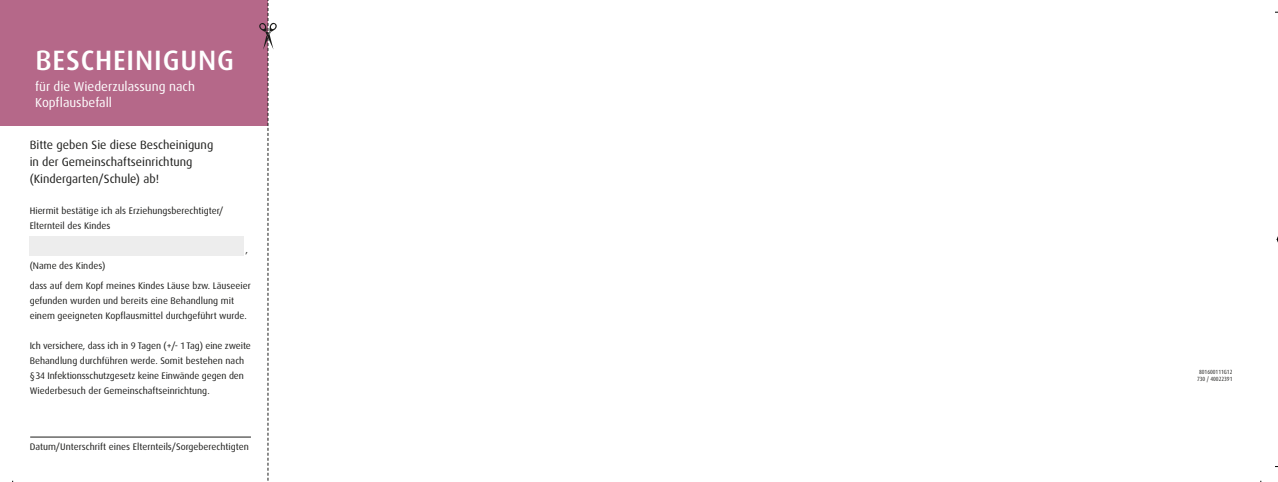
<style>
.page{position:relative;width:1278px;height:482px;background:#fff}
.page>*{position:absolute;margin:0;border:0;box-sizing:border-box;transform-origin:0 0}
.t1{font:500 28px "Dax OT";letter-spacing:.03em;color:#fff}
.t2{font:13px/15.6px "Dax OT";color:#fff}
.t3{font:12px/17px "Dax OT";color:#1d1d1b}
.t4{font:10px "Dax OT";color:#1d1d1b}
.t5{font:9.5px/15px "Dax OT";color:#1d1d1b}
.t6{font:condensed 6px/6.8px "Dax OT";color:#1d1d1b;text-align:center}
</style>
<div class="page">
<div style="left:0;top:0;width:268px;height:126px;background:#b56889"></div>
<div style="left:30px;top:236px;width:214px;height:20px;background:#ededed"></div>
<hr style="left:30px;top:436px;width:221px;height:1px;background:#1d1d1b">
<svg style="left:259px;top:0;width:18px;height:481px"></svg>
<h1 class="t1" style="left:35px;top:42px;width:200px">BESCHEINIGUNG</h1>
<h2 class="t2" style="left:35px;top:79px;width:161px">für die Wiederzulassung nach<br>Kopflausbefall</h2>
<p class="t3" style="left:30px;top:137px;width:185px">Bitte geben Sie diese Bescheinigung in der Gemeinschaftseinrichtung (Kindergarten/Schule) ab!</p>
<p class="t5" style="left:30px;top:202px;width:195px">Hiermit bestätige ich als Erziehungsberechtigter/<br>Elternteil des Kindes</p>
<p class="t5" style="left:30px;top:258px;width:77px">(Name des Kindes)</p>
<p class="t4" style="left:245px;top:243px;width:4px">,</p>
<p class="t5" style="left:30px;top:277px;width:223px">dass auf dem Kopf meines Kindes Läuse bzw. Läuseeier gefunden wurden und bereits eine Behandlung mit einem geeigneten Kopflausmittel durchgeführt wurde.</p>
<p class="t5" style="left:30px;top:337px;width:223px">Ich versichere, dass ich in 9 Tagen (+/- 1 Tag) eine zweite Behandlung durchführen werde. Somit bestehen nach § 34 Infektionsschutzgesetz keine Einwände gegen den Wiederbesuch der Gemeinschaftseinrichtung.</p>
<p class="t5" style="left:30px;top:438px;width:221px">Datum/Unterschrift eines Elternteils/Sorgeberechtigten</p>
<p class="t6" style="left:1196px;top:368px;width:37px">801600111G12<br>730 / 40022391</p>
</div>
